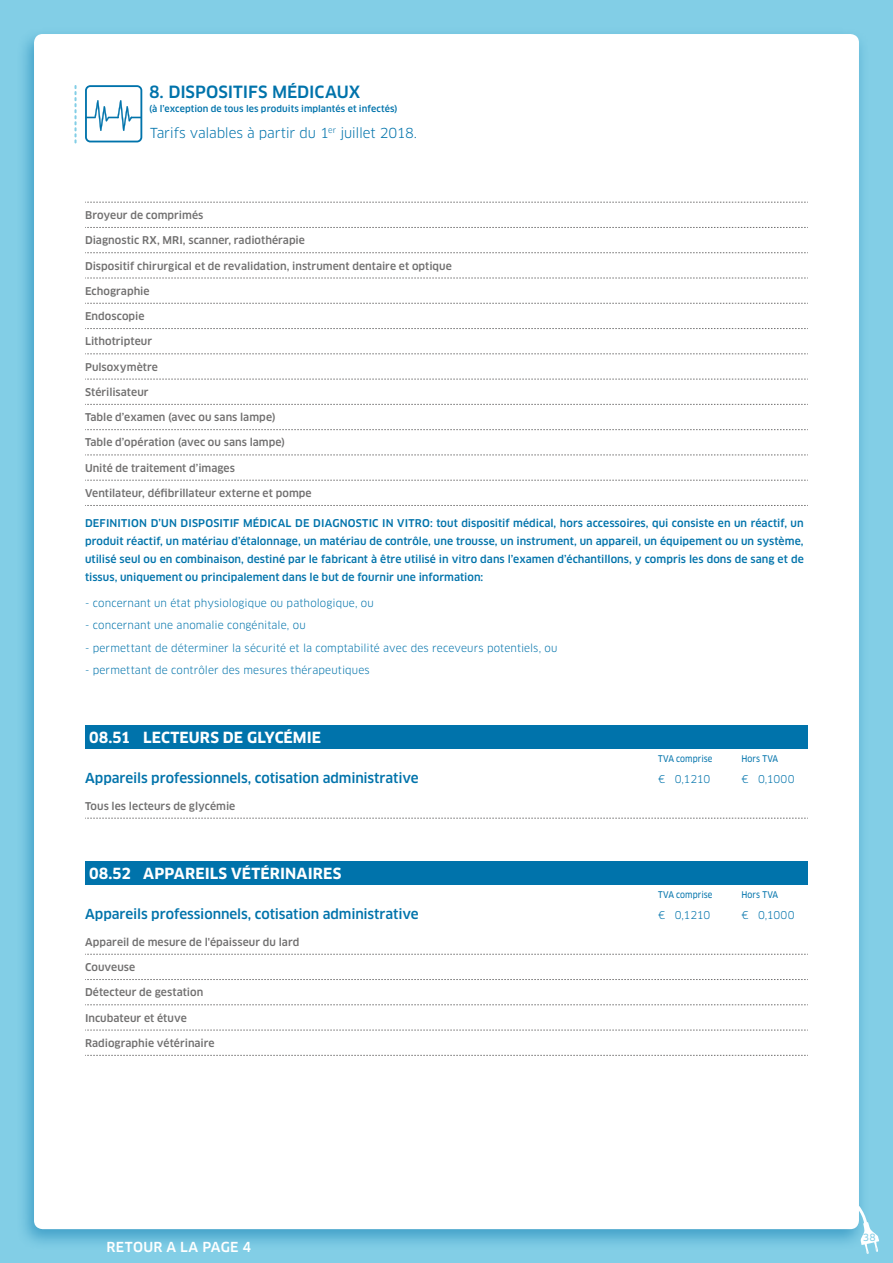
<style>
.page{position:relative;width:893px;height:1263px;background:#82cee6}
.page>*{position:absolute;margin:0;border:0;box-sizing:border-box;transform-origin:0 0}
.t1{font:500 16.5px "Clan OT";letter-spacing:-.005em;color:#0073ab}
.t2{font:700 15px "Clan OT";letter-spacing:.005em;color:#fff}
.t3{font:500 13.5px "Clan OT";letter-spacing:-.01em;color:#0073ab}
.t4{font:13.5px "Clan OT";letter-spacing:-.015em;color:#0073ab}
.t5{font:500 13.5px "Clan OT";letter-spacing:.02em;color:#fff}
.t6{font:500 10.5px "Clan OT";letter-spacing:.005em;color:#706f6f}
.t7{font:500 10.5px/18px "Clan OT";letter-spacing:.005em;color:#0073ab;text-align:justify}
.t8{font:10.5px "Clan OT";letter-spacing:.01em;color:#0073ab}
.t9{font:9.75px "Clan OT News";color:#82cee6}
.t10{font:500 9px "Clan OT";letter-spacing:.01em;color:#0073ab}
.t11{font:9px "Clan OT News";letter-spacing:.005em;color:#0073ab;scale:.89 1}
</style>
<div class="page">
<div style="left:16px;top:28px;width:853px;height:1223px;background:#0073ab;opacity:.5"></div>
<div style="left:34px;top:34px;width:825px;height:1195px;background:#fff;border-radius:9px"></div>
<svg style="left:857px;top:1206px;width:22px;height:48px"></svg>
<svg style="left:85px;top:202px;width:723px;height:1px"></svg>
<svg style="left:85px;top:227px;width:723px;height:1px"></svg>
<svg style="left:85px;top:252px;width:723px;height:1px"></svg>
<svg style="left:85px;top:278px;width:723px;height:1px"></svg>
<svg style="left:85px;top:303px;width:723px;height:1px"></svg>
<svg style="left:85px;top:328px;width:723px;height:1px"></svg>
<svg style="left:85px;top:354px;width:723px;height:1px"></svg>
<svg style="left:85px;top:379px;width:723px;height:1px"></svg>
<svg style="left:85px;top:404px;width:723px;height:1px"></svg>
<svg style="left:85px;top:429px;width:723px;height:1px"></svg>
<svg style="left:85px;top:455px;width:723px;height:1px"></svg>
<svg style="left:85px;top:480px;width:723px;height:1px"></svg>
<svg style="left:85px;top:505px;width:723px;height:1px"></svg>
<div style="left:85px;top:725px;width:723px;height:24px;background:#0073ab"></div>
<svg style="left:85px;top:818px;width:723px;height:1px"></svg>
<div style="left:85px;top:861px;width:723px;height:24px;background:#0073ab"></div>
<svg style="left:85px;top:954px;width:723px;height:1px"></svg>
<svg style="left:85px;top:979px;width:723px;height:1px"></svg>
<svg style="left:85px;top:1004px;width:723px;height:1px"></svg>
<svg style="left:85px;top:1030px;width:723px;height:1px"></svg>
<svg style="left:85px;top:1055px;width:723px;height:1px"></svg>
<svg style="left:74px;top:85px;width:3px;height:58px"></svg>
<svg style="left:85px;top:85px;width:57px;height:57px"></svg>
<h1 class="t1" style="left:149px;top:82px;width:213px">8. DISPOSITIFS MÉDICAUX</h1>
<p class="t10" style="left:149px;top:103px;width:250px">(à l’exception de tous les produits implantés et infectés)</p>
<p class="t4" style="left:150px;top:125px;width:268px">Tarifs valables à partir du 1<sup>er</sup> juillet 2018.</p>
<p class="t6" style="left:85px;top:209px;width:120px">Broyeur de comprimés</p>
<p class="t6" style="left:85px;top:234px;width:221px">Diagnostic RX, MRI, scanner, radiothérapie</p>
<p class="t6" style="left:85px;top:259px;width:368px">Dispositif chirurgical et de revalidation, instrument dentaire et optique</p>
<p class="t6" style="left:85px;top:285px;width:66px">Echographie</p>
<p class="t6" style="left:85px;top:310px;width:61px">Endoscopie</p>
<p class="t6" style="left:85px;top:335px;width:69px">Lithotripteur</p>
<p class="t6" style="left:85px;top:361px;width:74px">Pulsoxymètre</p>
<p class="t6" style="left:85px;top:386px;width:65px">Stérilisateur</p>
<p class="t6" style="left:85px;top:411px;width:192px">Table d’examen (avec ou sans lampe)</p>
<p class="t6" style="left:85px;top:436px;width:202px">Table d’opération (avec ou sans lampe)</p>
<p class="t6" style="left:85px;top:462px;width:151px">Unité de traitement d’images</p>
<p class="t6" style="left:85px;top:487px;width:228px">Ventilateur, défibrillateur externe et pompe</p>
<p class="t7" style="left:85px;top:514px;width:720px">DEFINITION D’UN DISPOSITIF MÉDICAL DE DIAGNOSTIC IN VITRO: tout dispositif médical, hors accessoires, qui consiste en un réactif, un produit réactif, un matériau d’étalonnage, un matériau de contrôle, une trousse, un instrument, un appareil, un équipement ou un système, utilisé seul ou en combinaison, destiné par le fabricant à être utilisé in vitro dans l’examen d’échantillons, y compris les dons de sang et de tissus, uniquement ou principalement dans le but de fournir une information:</p>
<p class="t8" style="left:85px;top:597px;width:290px">- concernant un état physiologique ou pathologique, ou</p>
<p class="t8" style="left:85px;top:619px;width:222px">- concernant une anomalie congénitale, ou</p>
<p class="t8" style="left:85px;top:641px;width:474px">- permettant de déterminer la sécurité et la comptabilité avec des receveurs potentiels, ou</p>
<p class="t8" style="left:85px;top:664px;width:286px">- permettant de contrôler des mesures thérapeutiques</p>
<h2 class="t2" style="left:89px;top:729px;width:233px">08.51 LECTEURS DE GLYCÉMIE</h2>
<p class="t3" style="left:85px;top:770px;width:335px">Appareils professionnels, cotisation administrative</p>
<p class="t6" style="left:85px;top:800px;width:152px">Tous les lecteurs de glycémie</p>
<h2 class="t2" style="left:89px;top:865px;width:254px">08.52 APPAREILS VÉTÉRINAIRES</h2>
<p class="t3" style="left:85px;top:906px;width:335px">Appareils professionnels, cotisation administrative</p>
<p class="t6" style="left:85px;top:936px;width:216px">Appareil de mesure de l'épaisseur du lard</p>
<p class="t6" style="left:85px;top:961px;width:52px">Couveuse</p>
<p class="t6" style="left:85px;top:986px;width:120px">Détecteur de gestation</p>
<p class="t6" style="left:85px;top:1011px;width:103px">Incubateur et étuve</p>
<p class="t6" style="left:85px;top:1037px;width:131px">Radiographie vétérinaire</p>
<p class="t11" style="left:658px;top:754px;width:62px">TVA comprise</p>
<p class="t11" style="left:741px;top:754px;width:43px">Hors TVA</p>
<p class="t8" style="left:658px;top:772px;width:54px">€ 0,1210</p>
<p class="t8" style="left:741px;top:772px;width:55px">€ 0,1000</p>
<p class="t11" style="left:658px;top:890px;width:62px">TVA comprise</p>
<p class="t11" style="left:741px;top:890px;width:43px">Hors TVA</p>
<p class="t8" style="left:658px;top:908px;width:54px">€ 0,1210</p>
<p class="t8" style="left:741px;top:908px;width:55px">€ 0,1000</p>
<p class="t5" style="left:106px;top:1239px;width:146px">RETOUR A LA PAGE 4</p>
<p class="t9" style="left:863px;top:1232px;width:14px">38</p>
</div>
